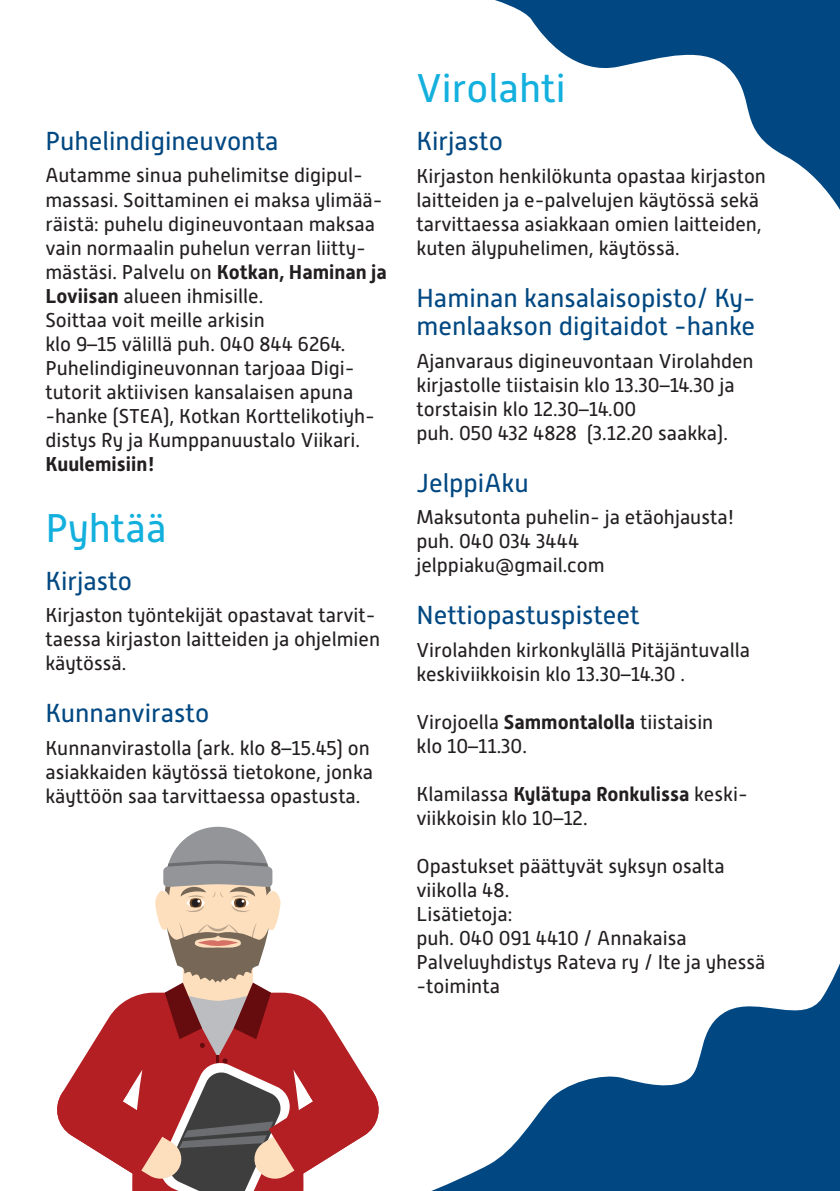
<style>
.page{position:relative;width:840px;height:1191px;background:#fff}
.page>*{position:absolute;margin:0;border:0;box-sizing:border-box;transform-origin:0 0}
.laatikko-otsikot{font:40px "Alwyn New";color:#13b0de}
.pikkuotsikot{font:26px/28px "Alwyn New";color:#014882}
.laatikoissa{font:20px/24px "Alwyn New";color:#231f20}
.laatikoissa-2{font:700 20px "Alwyn New";color:#231f20}
.s1{font-weight:700}
</style>
<div class="page">
<svg style="left:495px;top:0;width:344px;height:208px"></svg>
<svg style="left:57px;top:826px;width:322px;height:365px"></svg>
<svg style="left:431px;top:966px;width:408px;height:225px"></svg>
<p class="pikkuotsikot" style="left:45px;top:127px;width:234px">Puhelindigineuvonta</p>
<p class="laatikoissa" style="left:45px;top:164px;width:342px">Autamme sinua puhelimitse digipul&shy;massasi. Soittaminen ei maksa ylimää&shy;räistä: puhelu digineuvontaan maksaa vain normaalin puhelun verran liitty&shy;mästäsi. Palvelu on <span class="s1">Kotkan, Haminan ja Loviisan</span> alueen ihmisille.</p>
<p class="laatikoissa" style="left:45px;top:308px;width:221px">Soittaa voit meille arkisin</p>
<p class="laatikoissa" style="left:45px;top:332px;width:301px">klo 9–15 välillä puh. 040 844 6264.</p>
<p class="laatikoissa" style="left:45px;top:356px;width:331px">Puhelindigineuvonnan tarjoaa Digi&shy;tutorit aktiivisen kansalaisen apuna -hanke (STEA), Kotkan Korttelikotiyh&shy;distys Ry ja Kumppanuustalo Viikari.</p>
<p class="laatikoissa-2" style="left:45px;top:452px;width:111px">Kuulemisiin!</p>
<p class="laatikko-otsikot" style="left:45px;top:506px;width:123px">Pyhtää</p>
<p class="pikkuotsikot" style="left:45px;top:567px;width:88px">Kirjasto</p>
<p class="laatikoissa" style="left:45px;top:603px;width:336px">Kirjaston työntekijät opastavat tarvit&shy;taessa kirjaston laitteiden ja ohjelmien käytössä.</p>
<p class="pikkuotsikot" style="left:45px;top:699px;width:165px">Kunnanvirasto</p>
<p class="laatikoissa" style="left:45px;top:736px;width:329px">Kunnanvirastolla (ark. klo 8–15.45) on asiakkaiden käytössä tietokone, jonka käyttöön saa tarvittaessa opastusta.</p>
<p class="laatikko-otsikot" style="left:416px;top:66px;width:151px">Virolahti</p>
<p class="pikkuotsikot" style="left:416px;top:127px;width:88px">Kirjasto</p>
<p class="laatikoissa" style="left:416px;top:164px;width:351px">Kirjaston henkilökunta opastaa kirjaston laitteiden ja e-palvelujen käytössä sekä tarvittaessa asiakkaan omien laitteiden, kuten älypuhelimen, käytössä.</p>
<p class="pikkuotsikot" style="left:416px;top:284px;width:340px">Haminan kansalaisopisto/ Ky&shy;menlaakson digitaidot -hanke</p>
<p class="laatikoissa" style="left:416px;top:349px;width:338px">Ajanvaraus digineuvontaan Virolahden kirjastolle tiistaisin klo 13.30–14.30 ja torstaisin klo 12.30–14.00</p>
<p class="laatikoissa" style="left:416px;top:421px;width:313px">puh. 050 432 4828 (3.12.20 saakka).</p>
<p class="pikkuotsikot" style="left:416px;top:468px;width:114px">JelppiAku</p>
<p class="laatikoissa" style="left:416px;top:505px;width:319px">Maksutonta puhelin- ja etäohjausta!</p>
<p class="laatikoissa" style="left:416px;top:529px;width:164px">puh. 040 034 3444</p>
<p class="laatikoissa" style="left:416px;top:553px;width:190px">jelppiaku@gmail.com</p>
<p class="pikkuotsikot" style="left:416px;top:601px;width:225px">Nettiopastuspisteet</p>
<p class="laatikoissa" style="left:416px;top:638px;width:335px">Virolahden kirkonkylällä Pitäjäntuvalla keskiviikkoisin klo 13.30–14.30 .</p>
<p class="laatikoissa" style="left:416px;top:710px;width:298px">Virojoella <span class="s1">Sammontalolla</span> tiistaisin</p>
<p class="laatikoissa" style="left:416px;top:734px;width:112px">klo 10–11.30.</p>
<p class="laatikoissa" style="left:416px;top:782px;width:332px">Klamilassa <span class="s1">Kylätupa Ronkulissa</span> keski&shy;viikkoisin klo 10–12.</p>
<p class="laatikoissa" style="left:416px;top:854px;width:310px">Opastukset päättyvät syksyn osalta viikolla 48.</p>
<p class="laatikoissa" style="left:416px;top:902px;width:97px">Lisätietoja:</p>
<p class="laatikoissa" style="left:416px;top:926px;width:272px">puh. 040 091 4410 / Annakaisa</p>
<p class="laatikoissa" style="left:416px;top:950px;width:350px">Palveluyhdistys Rateva ry / Ite ja yhessä -toiminta</p>
</div>
